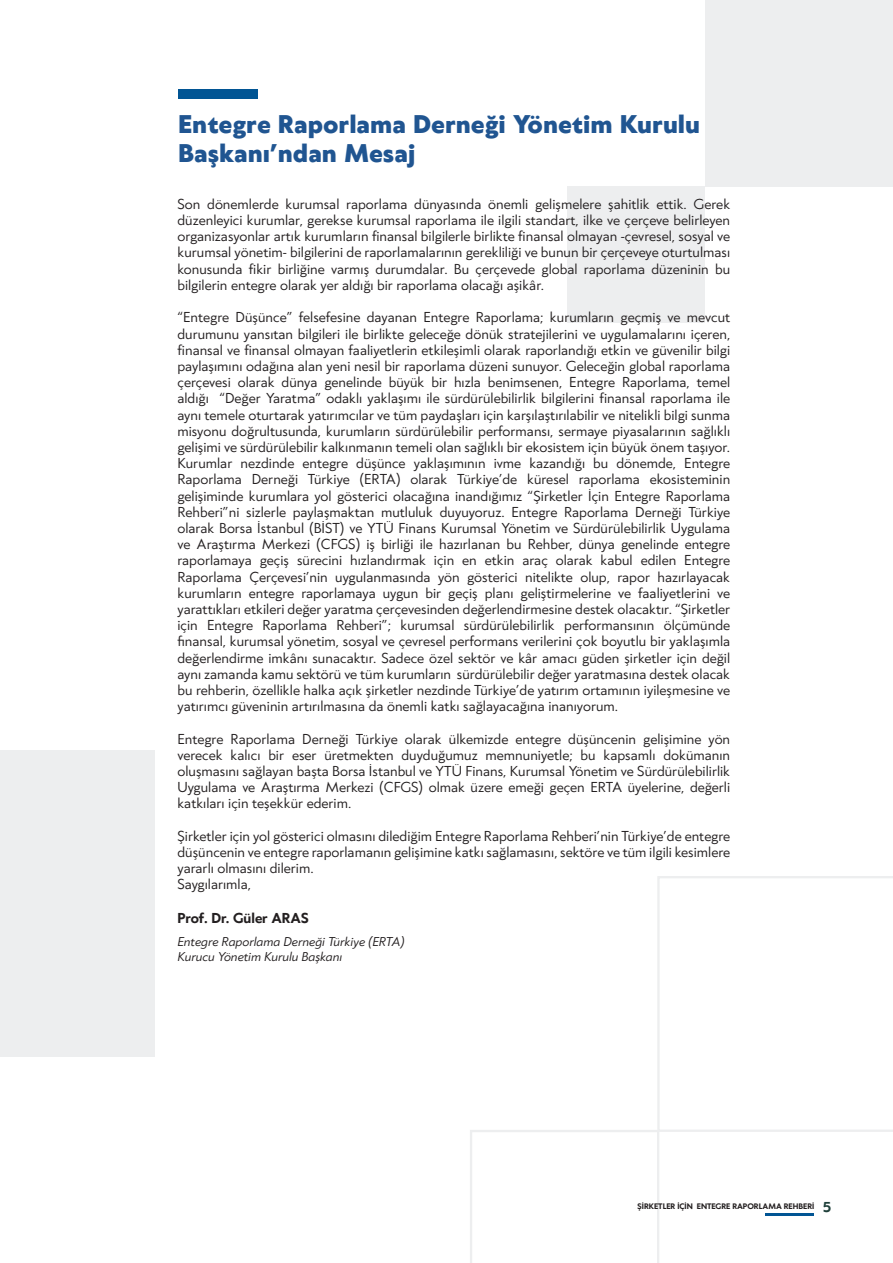
<style>
.page{position:relative;width:893px;height:1263px;background:#fff}
.page>*{position:absolute;margin:0;border:0;box-sizing:border-box;transform-origin:0 0}
.t1{font:800 24px/28.8px "Klein";letter-spacing:.025em;color:#205591}
.t2{font:13.5px/16.2px "Klein";color:#231f20;text-align:justify}
.t3{font:700 13.5px "Klein";color:#231f20}
.t4{font:italic 12px/14.4px "Klein";color:#231f20}
.t5{font:700 7.5px "Klein";color:#231f20}
.s1{font-size:13.5px;color:#1f403a}
</style>
<div class="page">
<div style="left:0;top:750px;width:155px;height:307px;background:#edeeef"></div>
<div style="left:705px;top:0;width:188px;height:186px;background:#edeeef"></div>
<div style="left:567px;top:186px;width:138px;height:137px;background:#edeeef"></div>
<svg style="left:657px;top:876px;width:236px;height:256px"></svg>
<svg style="left:470px;top:1130px;width:189px;height:133px"></svg>
<div style="left:178px;top:89px;width:80px;height:10px;background:#015594"></div>
<hr style="left:765px;top:1213px;width:49px;height:2px;background:#015594">
<h1 class="t1" style="left:178px;top:108px;width:523px">Entegre Raporlama Derneği Yönetim Kurulu<br>Başkanı’ndan Mesaj</h1>
<p class="t2" style="left:177px;top:195px;width:554px">Son dönemlerde kurumsal raporlama dünyasında önemli gelişmelere şahitlik ettik. Gerek düzenleyici kurumlar, gerekse kurumsal raporlama ile ilgili standart, ilke ve çerçeve belirleyen organizasyonlar artık kurumların finansal bilgilerle birlikte finansal olmayan -çevresel, sosyal ve kurumsal yönetim- bilgilerini de raporlamalarının gerekliliği ve bunun bir çerçeveye oturtulması konusunda fikir birliğine varmış durumdalar. Bu çerçevede global raporlama düzeninin bu bilgilerin entegre olarak yer aldığı bir raporlama olacağı aşikâr.</p>
<p class="t2" style="left:177px;top:309px;width:554px">“Entegre Düşünce” felsefesine dayanan Entegre Raporlama; kurumların geçmiş ve mevcut durumunu yansıtan bilgileri ile birlikte geleceğe dönük stratejilerini ve uygulamalarını içeren, finansal ve finansal olmayan faaliyetlerin etkileşimli olarak raporlandığı etkin ve güvenilir bilgi paylaşımını odağına alan yeni nesil bir raporlama düzeni sunuyor. Geleceğin global raporlama çerçevesi olarak dünya genelinde büyük bir hızla benimsenen, Entegre Raporlama, temel aldığı “Değer Yaratma” odaklı yaklaşımı ile sürdürülebilirlik bilgilerini finansal raporlama ile aynı temele oturtarak yatırımcılar ve tüm paydaşları için karşılaştırılabilir ve nitelikli bilgi sunma misyonu doğrultusunda, kurumların sürdürülebilir performansı, sermaye piyasalarının sağlıklı gelişimi ve sürdürülebilir kalkınmanın temeli olan sağlıklı bir ekosistem için büyük önem taşıyor.<br>Kurumlar nezdinde entegre düşünce yaklaşımının ivme kazandığı bu dönemde, Entegre Raporlama Derneği Türkiye (ERTA) olarak Türkiye’de küresel raporlama ekosisteminin gelişiminde kurumlara yol gösterici olacağına inandığımız “Şirketler İçin Entegre Raporlama Rehberi”ni sizlerle paylaşmaktan mutluluk duyuyoruz. Entegre Raporlama Derneği Türkiye olarak Borsa İstanbul (BİST) ve YTÜ Finans Kurumsal Yönetim ve Sürdürülebilirlik Uygulama ve Araştırma Merkezi (CFGS) iş birliği ile hazırlanan bu Rehber, dünya genelinde entegre raporlamaya geçiş sürecini hızlandırmak için en etkin araç olarak kabul edilen Entegre Raporlama Çerçevesi’nin uygulanmasında yön gösterici nitelikte olup, rapor hazırlayacak kurumların entegre raporlamaya uygun bir geçiş planı geliştirmelerine ve faaliyetlerini ve yarattıkları etkileri değer yaratma çerçevesinden değerlendirmesine destek olacaktır. “Şirketler için Entegre Raporlama Rehberi”; kurumsal sürdürülebilirlik performansının ölçümünde finansal, kurumsal yönetim, sosyal ve çevresel performans verilerini çok boyutlu bir yaklaşımla değerlendirme imkânı sunacaktır. Sadece özel sektör ve kâr amacı güden şirketler için değil aynı zamanda kamu sektörü ve tüm kurumların sürdürülebilir değer yaratmasına destek olacak bu rehberin, özellikle halka açık şirketler nezdinde Türkiye’de yatırım ortamının iyileşmesine ve yatırımcı güveninin artırılmasına da önemli katkı sağlayacağına inanıyorum.</p>
<p class="t2" style="left:177px;top:730px;width:554px">Entegre Raporlama Derneği Türkiye olarak ülkemizde entegre düşüncenin gelişimine yön verecek kalıcı bir eser üretmekten duyduğumuz memnuniyetle; bu kapsamlı dokümanın oluşmasını sağlayan başta Borsa İstanbul ve YTÜ Finans, Kurumsal Yönetim ve Sürdürülebilirlik Uygulama ve Araştırma Merkezi (CFGS) olmak üzere emeği geçen ERTA üyelerine, değerli katkıları için teşekkür ederim.</p>
<p class="t2" style="left:177px;top:827px;width:554px;text-align:left">Şirketler için yol gösterici olmasını dilediğim Entegre Raporlama Rehberi’nin Türkiye’de entegre düşüncenin ve entegre raporlamanın gelişimine katkı sağlamasını, sektöre ve tüm ilgili kesimlere yararlı olmasını dilerim.<br>Saygılarımla,</p>
<p class="t3" style="left:177px;top:908px;width:133px">Prof. Dr. Güler ARAS</p>
<p class="t4" style="left:177px;top:934px;width:229px">Entegre Raporlama Derneği Türkiye (ERTA)<br>Kurucu Yönetim Kurulu Başkanı</p>
<p class="t5" style="left:638px;top:1201px;width:195px">ŞİRKETLER İÇİN ENTEGRE RAPORLAMA REHBERİ <span class="s1">5</span></p>
</div>
